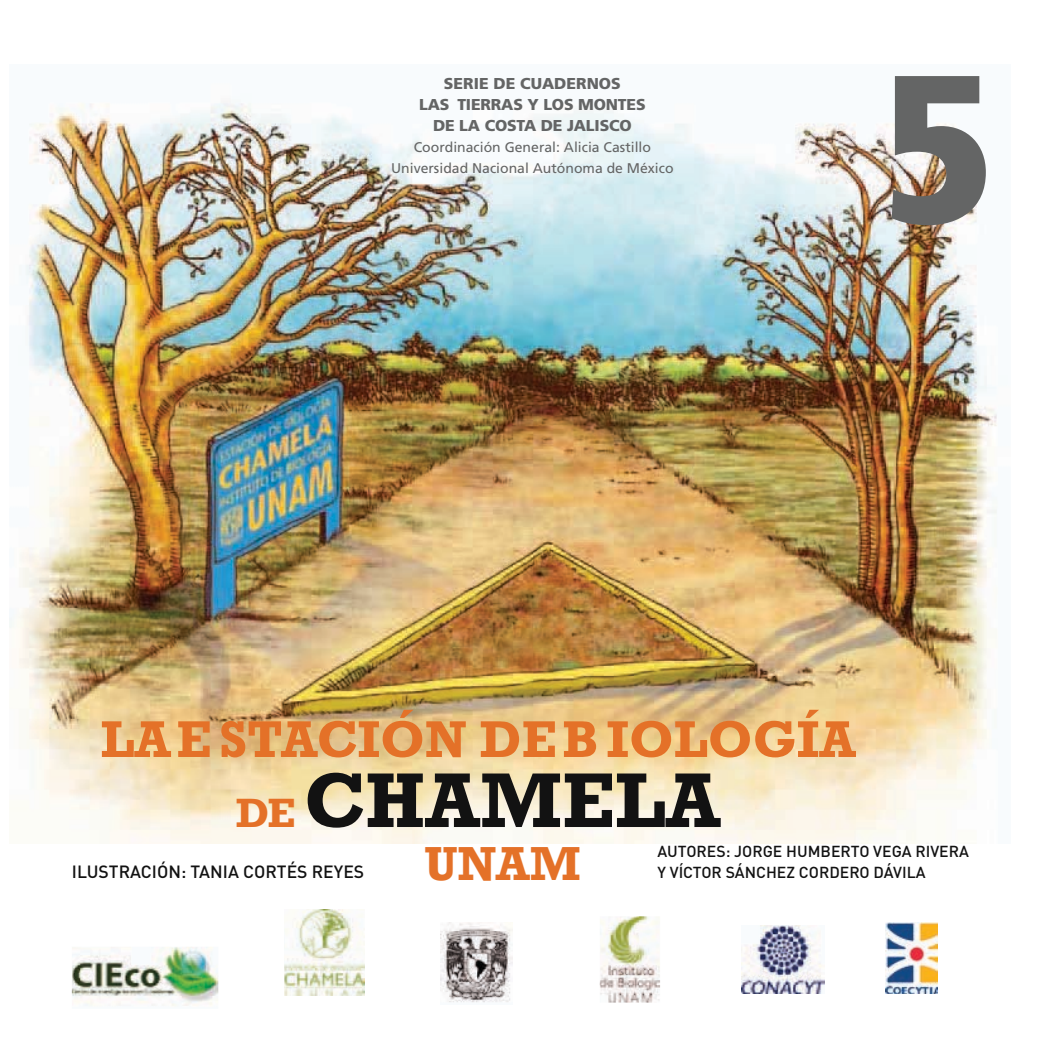
<style>
.page{position:relative;width:1042px;height:1042px;background:#fff}
.page>*{position:absolute;margin:0;border:0;box-sizing:border-box;transform-origin:0 0}
.t1{font:900 condensed 210px "Frutiger";color:#646565}
.t2{font:700 78.75px "Rockwell";color:#121212}
.t3{font:700 52.5px "Rockwell";color:#e47128}
.t4{font:700 49px "Rockwell";color:#e47128}
.t5{font:500 17.5px "DIN";color:#121212}
.t6{font:500 15.75px "DIN";color:#121212}
.t7{font:900 15.75px/21px "Frutiger";letter-spacing:-.01em;color:#646565;text-align:center}
.t8{font:14px/21px "Frutiger";color:#646565;text-align:center}
.s1{font-size:42px;color:#e47128}
</style>
<div class="page">
<img style="left:10px;top:103px;width:987px;height:740px">
<img style="left:742px;top:926px;width:83px;height:67px">
<img style="left:885px;top:923px;width:53px;height:71px">
<img style="left:72px;top:947px;width:146px;height:59px">
<img style="left:284px;top:909px;width:80px;height:86px">
<img style="left:441px;top:923px;width:71px;height:80px">
<img style="left:600px;top:916px;width:60px;height:86px">
<p class="t7" style="left:419px;top:73px;width:228px">SERIE DE CUADERNOS<br>LAS TIERRAS Y LOS MONTES<br>DE LA COSTA DE JALISCO</p>
<p class="t8" style="left:391px;top:136px;width:284px">Coordinación General: Alicia Castillo<br>Universidad Nacional Autónoma de México</p>
<h1 class="t1" style="left:884px;top:21px;width:111px">5</h1>
<h3 class="t3" style="left:100px;top:707px;width:757px">LA E STACIÓN DE B IOLOGÍA</h3>
<h2 class="t2" style="left:236px;top:753px;width:486px"><span class="s1">DE</span> CHAMELA</h2>
<h3 class="t4" style="left:424px;top:833px;width:158px">UNAM</h3>
<p class="t6" style="left:657px;top:841px;width:313px">AUTORES: JORGE HUMBERTO VEGA RIVERA</p>
<p class="t5" style="left:72px;top:860px;width:294px">ILUSTRACIÓN: TANIA CORTÉS REYES</p>
<p class="t6" style="left:657px;top:862px;width:270px">Y VÍCTOR SÁNCHEZ CORDERO DÁVILA</p>
</div>
